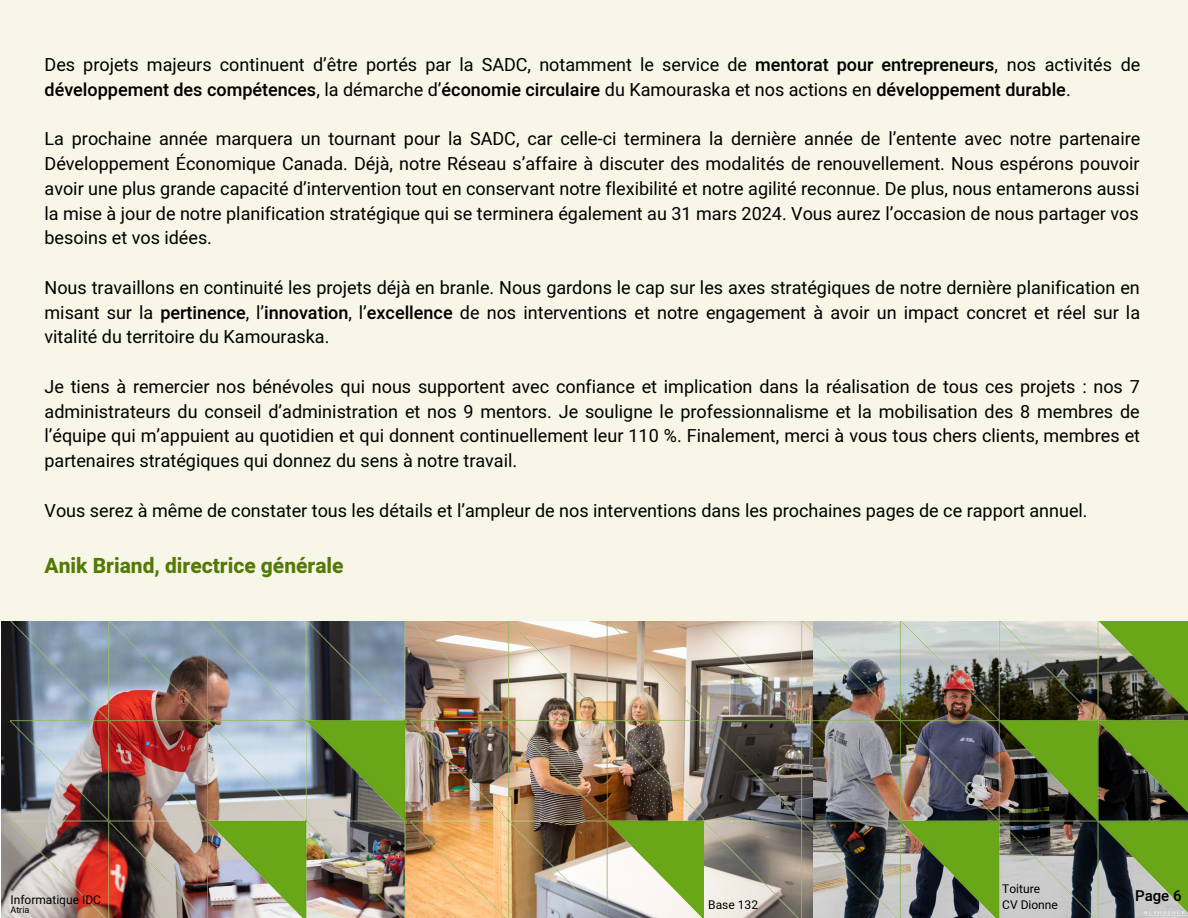
<style>
.page{position:relative;width:1188px;height:918px;background:#fff}
.page>*{position:absolute;margin:0;border:0;box-sizing:border-box;transform-origin:0 0}
.t1{font:800 21px "Heebo";color:#527a05}
.t2{font:18px/24.8px "Heebo";color:#000;text-align:justify}
.t3{font:500 15px "Heebo";color:#000}
.t4{font:12px "Heebo";color:#000}
.t5{font:9px "Heebo";color:#000}
.s1{font-weight:500}
</style>
<div class="page">
<div style="left:0;top:0;width:1188px;height:626px;background:#f8f6e7"></div>
<img style="left:2px;top:621px;width:408px;height:297px">
<img style="left:410px;top:621px;width:778px;height:297px">
<p class="t2" style="left:45px;top:53px;width:1097px">Des projets majeurs continuent d’être portés par la SADC, notamment le service de <span class="s1">mentorat pour entrepreneurs</span>, nos activités de <span class="s1">développement des compétences</span>, la démarche d’<span class="s1">économie circulaire</span> du Kamouraska et nos actions en <span class="s1">développement durable</span>.</p>
<p class="t2" style="left:45px;top:127px;width:1097px">La prochaine année marquera un tournant pour la SADC, car celle-ci terminera la dernière année de l’entente avec notre partenaire Développement Économique Canada. Déjà, notre Réseau s’affaire à discuter des modalités de renouvellement. Nous espérons pouvoir avoir une plus grande capacité d’intervention tout en conservant notre flexibilité et notre agilité reconnue. De plus, nous entamerons aussi la mise à jour de notre planification stratégique qui se terminera également au 31 mars 2024. Vous aurez l’occasion de nous partager vos besoins et vos idées.</p>
<p class="t2" style="left:45px;top:276px;width:1097px">Nous travaillons en continuité les projets déjà en branle. Nous gardons le cap sur les axes stratégiques de notre dernière planification en misant sur la <span class="s1">pertinence</span>, l’<span class="s1">innovation</span>, l’<span class="s1">excellence</span> de nos interventions et notre engagement à avoir un impact concret et réel sur la vitalité du territoire du Kamouraska.</p>
<p class="t2" style="left:45px;top:375px;width:1097px">Je tiens à remercier nos bénévoles qui nous supportent avec confiance et implication dans la réalisation de tous ces projets : nos 7 administrateurs du conseil d’administration et nos 9 mentors. Je souligne le professionnalisme et la mobilisation des 8 membres de l’équipe qui m’appuient au quotidien et qui donnent continuellement leur 110 %. Finalement, merci à vous tous chers clients, membres et partenaires stratégiques qui donnez du sens à notre travail.</p>
<p class="t2" style="left:45px;top:499px;width:1045px">Vous serez à même de constater tous les détails et l’ampleur de nos interventions dans les prochaines pages de ce rapport annuel.</p>
<p class="t1" style="left:45px;top:551px;width:301px">Anik Briand, directrice générale</p>
<p class="t4" style="left:10px;top:892px;width:92px">Informatique IDC</p>
<p class="t5" style="left:10px;top:904px;width:20px">Atria</p>
<p class="t4" style="left:708px;top:896px;width:51px">Base 132</p>
<p class="t4" style="left:1002px;top:880px;width:39px">Toiture</p>
<p class="t4" style="left:1002px;top:896px;width:57px">CV Dionne</p>
<p class="t3" style="left:1135px;top:885px;width:48px">Page 6</p>
</div>
